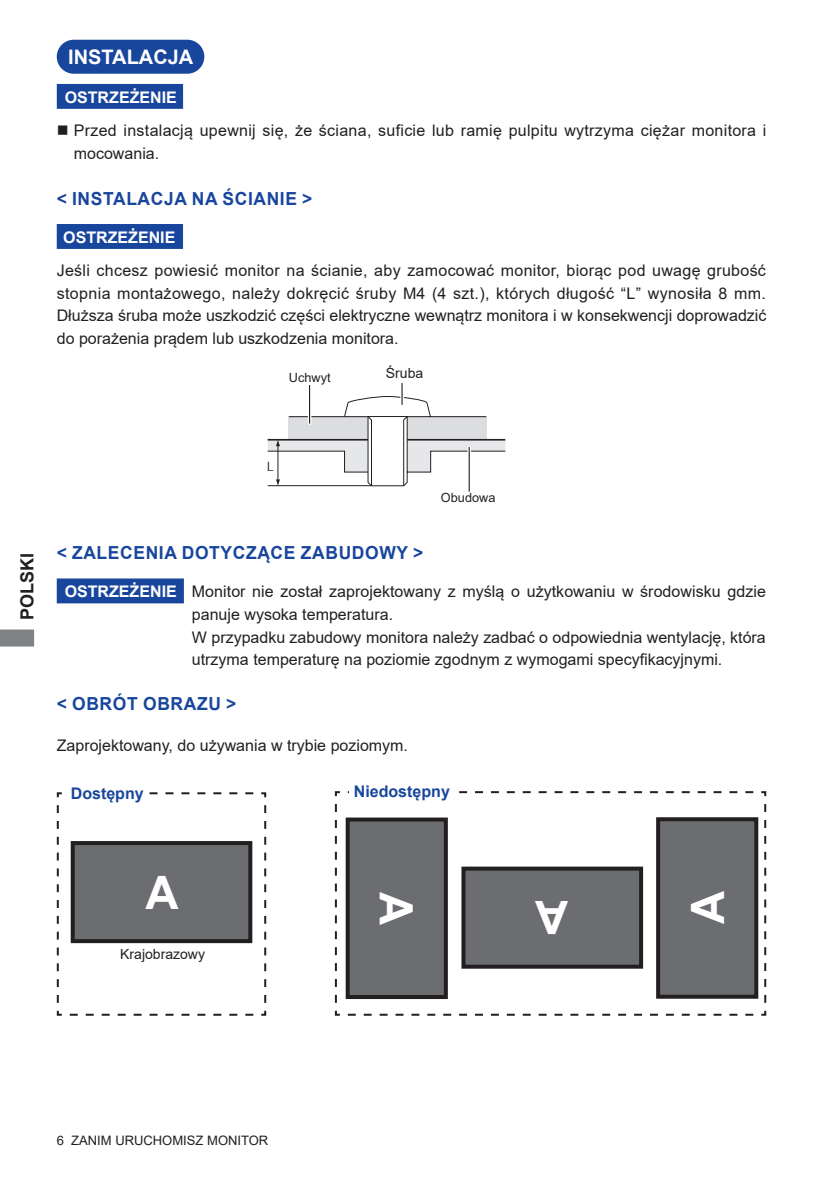
<style>
.page{position:relative;width:840px;height:1191px;background:#fff}
.page>*{position:absolute;margin:0;border:0;box-sizing:border-box;transform-origin:0 0}
.t1{font:700 46px "Arial";color:#fff}
.t2{font:700 20px "Arial";color:#fff}
.t3{font:700 18px "Arial";letter-spacing:.035em;color:#18469d}
.t4{font:700 18px "Arial";color:#231f20}
.t5{font:16px/22.6px "Arial";color:#231f20;text-align:justify}
.t6{font:16px/22.6px "Arial";letter-spacing:.02em;color:#231f20}
.t7{font:700 16px "Arial";color:#fff}
.t8{font:700 16px "Arial";color:#18469d}
.t9{font:14px "Arial";color:#231f20}
.t10{font:13px "Arial";color:#231f20}
.t11{font:12.8px "Arial";color:#231f20}
.t12{font:12.8px "Helvetica";color:#231f20}
</style>
<div class="page">
<svg style="left:0;top:629px;width:34px;height:17px"></svg>
<div style="left:57px;top:224px;width:126px;height:25px;background:#18469d;border:2px solid #18469d"></div>
<div style="left:58px;top:41px;width:145px;height:32px;background:#18469d;border-radius:16px"></div>
<div style="left:57px;top:40px;width:147px;height:34px;border:2px solid #18469d;border-radius:16px"></div>
<div style="left:57px;top:84px;width:126px;height:25px;background:#18469d;border:2px solid #18469d"></div>
<div style="left:57px;top:578px;width:127px;height:25px;background:#18469d;border:2px solid #18469d"></div>
<svg style="left:267px;top:383px;width:238px;height:104px"></svg>
<svg style="left:467px;top:447px;width:4px;height:44px"></svg>
<hr style="left:468px;top:447px;width:1px;height:44px;background:#231f20">
<svg style="left:334px;top:791px;width:432px;height:225px"></svg>
<div style="left:349px;top:783px;width:105px;height:20px;background:#fff"></div>
<div style="left:347px;top:819px;width:98px;height:178px;background:#6c6d70"></div>
<div style="left:345px;top:817px;width:102px;height:182px;border:4px solid #231f20"></div>
<svg style="left:56px;top:792px;width:211px;height:224px"></svg>
<div style="left:67px;top:785px;width:80px;height:19px;background:#fff"></div>
<p class="t2" style="left:68px;top:43px;width:127px">INSTALACJA</p>
<p class="t7" style="left:65px;top:86px;width:114px">OSTRZEŻENIE</p>
<p class="t6" style="left:74px;top:119px;width:693px;text-indent:-17px">■ Przed instalacją upewnij się, że ściana, suficie lub ramię pulpitu wytrzyma ciężar monitora i mocowania.</p>
<p class="t3" style="left:57px;top:186px;width:257px">&lt; INSTALACJA NA ŚCIANIE &gt;</p>
<p class="t7" style="left:63px;top:226px;width:114px">OSTRZEŻENIE</p>
<p class="t5" style="left:57px;top:259px;width:710px">Jeśli chcesz powiesić monitor na ścianie, aby zamocować monitor, biorąc pod uwagę grubość stopnia montażowego, należy dokręcić śruby M4 (4 szt.), których długość “L” wynosiła 8 mm.<br>Dłuższa śruba może uszkodzić części elektryczne wewnątrz monitora i w konsekwencji doprowadzić do porażenia prądem lub uszkodzenia monitora.</p>
<p class="t11" style="left:289px;top:369px;width:43px">Uchwyt</p>
<p class="t9" style="left:385px;top:363px;width:39px">Śruba</p>
<p class="t4" style="left:14px;top:620px;width:69px;rotate:-90deg">POLSKI</p>
<p class="t12" style="left:266px;top:458px;width:9px">L</p>
<p class="t3" style="left:57px;top:540px;width:368px">&lt; ZALECENIA DOTYCZĄCE ZABUDOWY &gt;</p>
<p class="t11" style="left:440px;top:489px;width:56px">Obudowa</p>
<p class="t7" style="left:65px;top:580px;width:114px">OSTRZEŻENIE</p>
<p class="t5" style="left:192px;top:580px;width:575px;text-align:left">Monitor nie został zaprojektowany z myślą o użytkowaniu w środowisku gdzie panuje wysoka temperatura.<br>W przypadku zabudowy monitora należy zadbać o odpowiednia wentylację, która utrzyma temperaturę na poziomie zgodnym z wymogami specyfikacyjnymi.</p>
<p class="t3" style="left:57px;top:691px;width:181px">&lt; OBRÓT OBRAZU &gt;</p>
<p class="t5" style="left:57px;top:734px;width:352px">Zaprojektowany, do używania w trybie poziomym.</p>
<p class="t8" style="left:71px;top:781px;width:74px">Dostępny</p>
<p class="t8" style="left:353px;top:780px;width:98px">Niedostępny</p>
<h1 class="t1" style="left:145px;top:860px;width:35px">A</h1>
<p class="t9" style="left:120px;top:944px;width:86px">Krajobrazowy</p>
<h1 class="t1" style="left:428px;top:892px;width:35px;rotate:90deg">A</h1>
<h1 class="t1" style="left:568px;top:949px;width:35px;rotate:-180deg">A</h1>
<h1 class="t1" style="left:675px;top:924px;width:35px;rotate:-90deg">A</h1>
<p class="t10" style="left:57px;top:1131px;width:213px">6 ZANIM URUCHOMISZ MONITOR</p>
</div>
